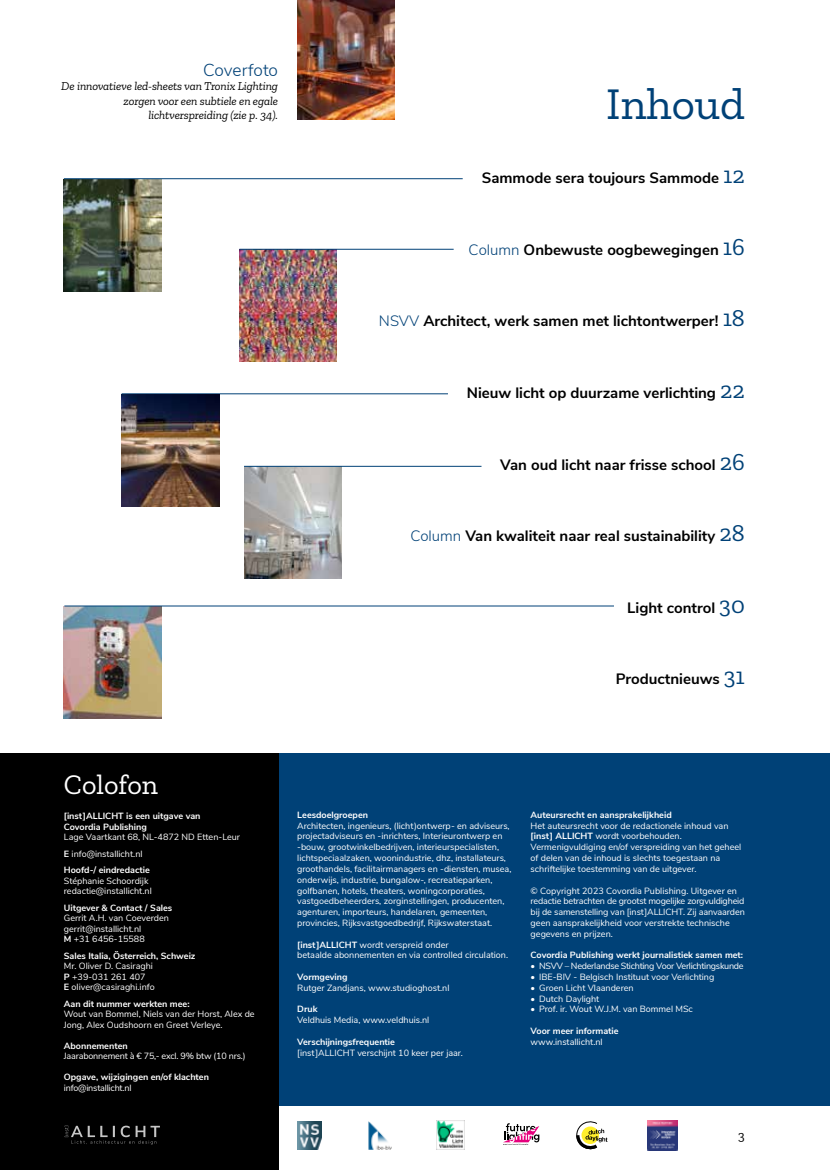
<style>
.page{position:relative;width:830px;height:1170px;background:#fff}
.page>*{position:absolute;margin:0;border:0;box-sizing:border-box;transform-origin:0 0}
.t1{font:45px "Zilla Slab";color:#004177}
.t2{font:28.2px "Zilla Slab";color:#fff}
.t3{font:300 17.25px "Nunito Sans";letter-spacing:-.005em;color:#004177}
.t4{font:700 15px "Nunito Sans";color:#000}
.t5{font:13.5px "Zilla Slab";color:#000}
.t6{font:italic 12px/14.4px "Zilla Slab";letter-spacing:-.01em;color:#000;text-align:right}
.t7{font:9px/10.8px "Nunito Sans";color:#fff}
.t8{font:700 9px/10.5px "Nunito Sans";color:#fff}
.t9{font:9px "Nunito Sans";letter-spacing:-.02em;color:#fff}
.t10{font:9px "Nunito Sans";letter-spacing:-.03em;color:#fff}
.s1{font-family:"Zilla Slab";font-weight:400;font-size:24px;color:#004177}
.s2{font-weight:300;color:#004177}
.s3{font-weight:700}
</style>
<div class="page">
<img style="left:64px;top:606px;width:97px;height:112px">
<img style="left:244px;top:467px;width:97px;height:111px">
<img style="left:239px;top:250px;width:98px;height:112px">
<img style="left:64px;top:179px;width:97px;height:113px">
<div style="left:278px;top:753px;width:551px;height:353px;background:#004177"></div>
<div style="left:0;top:753px;width:278px;height:416px;background:#000"></div>
<img style="left:368px;top:1121px;width:23px;height:28px">
<img style="left:297px;top:1121px;width:24px;height:28px">
<img style="left:436px;top:1120px;width:28px;height:29px">
<svg style="left:576px;top:1121px;width:31px;height:29px"></svg>
<svg style="left:503px;top:1123px;width:36px;height:21px"></svg>
<hr style="left:64px;top:178px;width:398px;height:1px;background:#004177">
<img style="left:647px;top:1120px;width:30px;height:30px">
<hr style="left:239px;top:249px;width:214px;height:1px;background:#004177">
<hr style="left:244px;top:466px;width:237px;height:1px;background:#004177">
<hr style="left:64px;top:605px;width:549px;height:1px;background:#004177">
<hr style="left:122px;top:393px;width:326px;height:1px;background:#004177">
<img style="left:297px;top:0;width:98px;height:119px">
<img style="left:122px;top:394px;width:97px;height:112px">
<svg style="left:65px;top:1125px;width:95px;height:19px"></svg>
<h3 class="t3" style="left:203px;top:57px;width:76px">Coverfoto</h3>
<h3 class="t6" style="left:61px;top:79px;width:218px">De innovatieve led-sheets van Tronix Lighting zorgen voor een subtiele en egale lichtverspreiding (zie p. 34).</h3>
<h1 class="t1" style="left:606px;top:79px;width:140px">Inhoud</h1>
<h3 class="t4" style="left:481px;top:167px;width:264px">Sammode sera toujours Sammode <span class="s1">12</span></h3>
<h3 class="t4" style="left:468px;top:238px;width:277px"><span class="s2">Column</span> Onbewuste oogbewegingen <span class="s1">16</span></h3>
<h3 class="t4" style="left:379px;top:310px;width:367px"><span class="s2">NSVV</span> Architect, werk samen met lichtontwerper! <span class="s1">18</span></h3>
<h3 class="t4" style="left:466px;top:382px;width:279px">Nieuw licht op duurzame verlichting <span class="s1">22</span></h3>
<h3 class="t4" style="left:500px;top:453px;width:246px">Van oud licht naar frisse school <span class="s1">26</span></h3>
<h3 class="t4" style="left:410px;top:525px;width:336px"><span class="s2">Column</span> Van kwaliteit naar real sustainability <span class="s1">28</span></h3>
<h3 class="t4" style="left:627px;top:596px;width:119px">Light control <span class="s1">30</span></h3>
<h3 class="t4" style="left:615px;top:668px;width:130px">Productnieuws <span class="s1">31</span></h3>
<h2 class="t2" style="left:64px;top:769px;width:96px">Colofon</h2>
<p class="t8" style="left:64px;top:810px;width:138px">[inst]ALLICHT is een uitgave van<br>Covordia Publishing</p>
<p class="t7" style="left:64px;top:828px;width:178px;line-height:16.5px">Lage Vaartkant 68, NL-4872 ND Etten-Leur<br><span class="s3">E</span> info@installicht.nl<br><span class="s3">Hoofd-/ eindredactie</span></p>
<p class="t7" style="left:64px;top:874px;width:89px">Stéphanie Schoordijk redactie@installicht.nl</p>
<p class="t8" style="left:64px;top:901px;width:110px">Uitgever &amp; Contact / Sales</p>
<p class="t7" style="left:64px;top:912px;width:107px">Gerrit A.H. van Coeverden gerrit@installicht.nl<br><span class="s3">M</span> +31 6456-15588</p>
<p class="t8" style="left:64px;top:949px;width:133px">Sales Italia, Österreich, Schweiz</p>
<p class="t7" style="left:64px;top:960px;width:92px">Mr. Oliver D. Casiraghi<br><span class="s3">P</span> +39-031 261 407<br><span class="s3">E</span> oliver@casiraghi.info</p>
<p class="t8" style="left:64px;top:997px;width:127px">Aan dit nummer werkten mee:</p>
<p class="t7" style="left:64px;top:1008px;width:192px">Wout van Bommel, Niels van der Horst, Alex de<br>Jong, Alex Oudshoorn en Greet Verleye.</p>
<p class="t8" style="left:64px;top:1039px;width:65px">Abonnementen</p>
<p class="t9" style="left:64px;top:1049px;width:183px">Jaarabonnement à € 75,- excl. 9% btw (10 nrs.)</p>
<p class="t8" style="left:64px;top:1071px;width:147px">Opgave, wijzigingen en/of klachten</p>
<p class="t9" style="left:64px;top:1080px;width:69px">info@installicht.nl</p>
<p class="t8" style="left:297px;top:808px;width:72px">Leesdoelgroepen</p>
<p class="t7" style="left:297px;top:819px;width:216px">Architecten, ingenieurs, (licht)ontwerp- en adviseurs, projectadviseurs en -inrichters, Interieurontwerp en -bouw, grootwinkelbedrijven, interieurspecialisten, lichtspeciaalzaken, woonindustrie, dhz, installateurs, groothandels, facilitairmanagers en -diensten, musea, onderwijs, industrie, bungalow-, recreatieparken, golfbanen, hotels, theaters, woningcorporaties, vastgoedbeheerders, zorginstellingen, producenten, agenturen, importeurs, handelaren, gemeenten, provincies, Rijksvastgoedbedrijf, Rijkswaterstaat.</p>
<p class="t7" style="left:297px;top:938px;width:212px"><span class="s3">[inst]ALLICHT</span> wordt verspreid onder<br>betaalde abonnementen en via controlled circulation.</p>
<p class="t8" style="left:297px;top:970px;width:52px">Vormgeving</p>
<p class="t7" style="left:297px;top:981px;width:154px">Rutger Zandjans, www.studioghost.nl</p>
<p class="t8" style="left:297px;top:1003px;width:22px">Druk</p>
<p class="t7" style="left:297px;top:1013px;width:134px">Veldhuis Media, www.veldhuis.nl</p>
<p class="t8" style="left:297px;top:1035px;width:99px">Verschijningsfrequentie</p>
<p class="t7" style="left:297px;top:1046px;width:167px">[inst]ALLICHT verschijnt 10 keer per jaar.</p>
<p class="t8" style="left:530px;top:808px;width:143px">Auteursrecht en aansprakelijkheid</p>
<p class="t7" style="left:530px;top:819px;width:212px">Het auteursrecht voor de redactionele inhoud van <span class="s3">[inst] ALLICHT</span> wordt voorbehouden.<br>Vermenigvuldiging en/of verspreiding van het geheel of delen van de inhoud is slechts toegestaan na schriftelijke toestemming van de uitgever.</p>
<p class="t7" style="left:530px;top:884px;width:216px">© Copyright 2023 Covordia Publishing. Uitgever en redactie betrachten de grootst mogelijke zorgvuldigheid bij de samenstelling van [inst]ALLICHT. Zij aanvaarden geen aansprakelijkheid voor verstrekte technische gegevens en prijzen.</p>
<p class="t8" style="left:530px;top:949px;width:214px">Covordia Publishing werkt journalistiek samen met:</p>
<p class="t10" style="left:530px;top:959px;width:214px">• NSVV – Nederlandse Stichting Voor Verlichtingskunde</p>
<p class="t7" style="left:530px;top:970px;width:185px">• IBE-BIV - Belgisch Instituut voor Verlichting</p>
<p class="t7" style="left:530px;top:981px;width:104px">• Groen Licht Vlaanderen</p>
<p class="t7" style="left:530px;top:992px;width:70px">• Dutch Daylight</p>
<p class="t7" style="left:530px;top:1003px;width:164px">• Prof. ir. Wout W.J.M. van Bommel MSc</p>
<p class="t8" style="left:530px;top:1024px;width:89px">Voor meer informatie</p>
<p class="t7" style="left:530px;top:1035px;width:73px">www.installicht.nl</p>
<h3 class="t5" style="left:737px;top:1128px;width:8px">3</h3>
</div>
